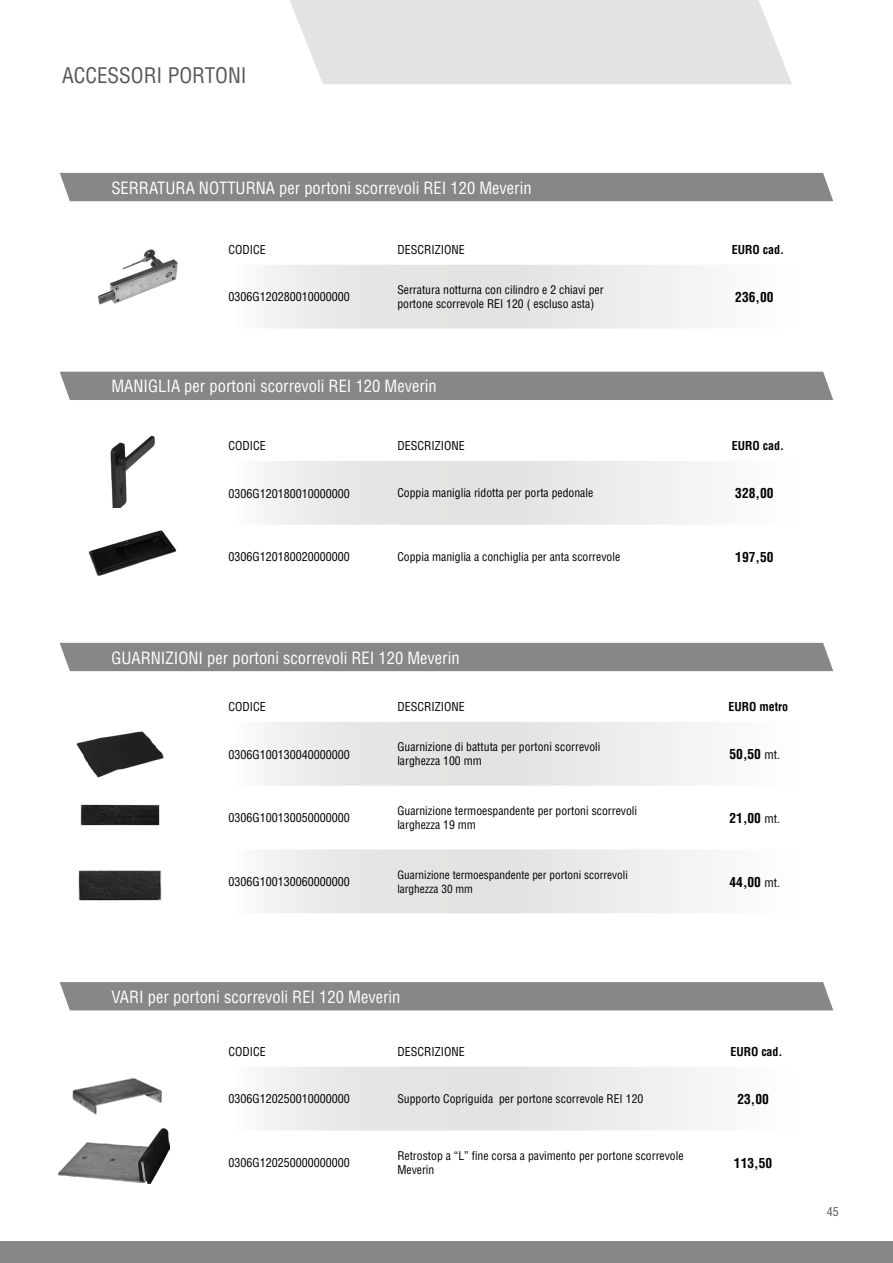
<style>
.page{position:relative;width:893px;height:1263px;background:#fff}
.page>*{position:absolute;margin:0;border:0;box-sizing:border-box;transform-origin:0 0}
.t1{font:condensed 21px "Helvetica";color:#575756}
.t2{font:condensed 16.5px "Helvetica";color:#fff}
.t3{font:700 condensed 13.5px "Helvetica";color:#000}
.t4{font:condensed 12px "Helvetica";color:#000}
.t5{font:700 condensed 12px "Helvetica";color:#000}
.t6{font:condensed 12px "Helvetica";color:#575756}
.t7{font:condensed 11.7px/14.1px "Helvetica";color:#000}
.t8{font:condensed 11.25px/13.5px "Helvetica";color:#000}
.s1{font-weight:400;font-size:12px}
</style>
<div class="page">
<div style="left:0;top:1242px;width:893px;height:21px;background:#878787"></div>
<div style="left:290px;top:0;width:502px;height:84px;background:#e3e3e3"></div>
<div style="left:60px;top:173px;width:773px;height:28px;background:#878787"></div>
<svg style="left:265px;top:265px;width:431px;height:63px"></svg>
<svg style="left:265px;top:461px;width:431px;height:64px"></svg>
<svg style="left:265px;top:722px;width:431px;height:191px"></svg>
<svg style="left:265px;top:1067px;width:430px;height:63px"></svg>
<img style="left:58px;top:1128px;width:111px;height:55px">
<img style="left:72px;top:1078px;width:90px;height:37px">
<img style="left:98px;top:249px;width:80px;height:56px">
<img style="left:110px;top:435px;width:45px;height:73px">
<img style="left:76px;top:731px;width:88px;height:47px">
<img style="left:88px;top:530px;width:89px;height:46px">
<img style="left:80px;top:804px;width:80px;height:22px">
<img style="left:78px;top:870px;width:84px;height:31px">
<div style="left:60px;top:372px;width:773px;height:28px;background:#878787"></div>
<div style="left:60px;top:643px;width:773px;height:28px;background:#878787"></div>
<div style="left:60px;top:982px;width:773px;height:28px;background:#878787"></div>
<h1 class="t1" style="left:62px;top:63px;width:186px">ACCESSORI PORTONI</h1>
<h2 class="t2" style="left:111px;top:177px;width:422px">SERRATURA NOTTURNA per portoni scorrevoli REI 120 Meverin</h2>
<p class="t4" style="left:228px;top:242px;width:39px">CODICE</p>
<p class="t4" style="left:397px;top:242px;width:69px">DESCRIZIONE</p>
<p class="t5" style="left:732px;top:242px;width:54px">EURO cad.</p>
<p class="t4" style="left:228px;top:290px;width:123px">0306G120280010000000</p>
<p class="t7" style="left:397px;top:283px;width:208px">Serratura notturna con cilindro e 2 chiavi per portone scorrevole REI 120 ( escluso asta)</p>
<p class="t3" style="left:735px;top:289px;width:40px">236,00</p>
<h2 class="t2" style="left:111px;top:376px;width:327px">MANIGLIA per portoni scorrevoli REI 120 Meverin</h2>
<p class="t4" style="left:228px;top:438px;width:39px">CODICE</p>
<p class="t4" style="left:397px;top:438px;width:69px">DESCRIZIONE</p>
<p class="t5" style="left:732px;top:438px;width:54px">EURO cad.</p>
<p class="t4" style="left:228px;top:486px;width:123px">0306G120180010000000</p>
<p class="t7" style="left:397px;top:486px;width:197px">Coppia maniglia ridotta per porta pedonale</p>
<p class="t3" style="left:735px;top:485px;width:40px">328,00</p>
<p class="t4" style="left:228px;top:549px;width:123px">0306G120180020000000</p>
<p class="t7" style="left:397px;top:550px;width:224px">Coppia maniglia a conchiglia per anta scorrevole</p>
<p class="t3" style="left:735px;top:549px;width:40px">197,50</p>
<h2 class="t2" style="left:111px;top:647px;width:350px">GUARNIZIONI per portoni scorrevoli REI 120 Meverin</h2>
<p class="t4" style="left:228px;top:699px;width:39px">CODICE</p>
<p class="t4" style="left:397px;top:699px;width:69px">DESCRIZIONE</p>
<p class="t5" style="left:728px;top:699px;width:61px">EURO metro</p>
<p class="t4" style="left:228px;top:747px;width:123px">0306G100130040000000</p>
<p class="t7" style="left:397px;top:740px;width:205px">Guarnizione di battuta per portoni scorrevoli larghezza 100 mm</p>
<p class="t3" style="left:729px;top:746px;width:52px">50,50 <span class="s1">mt.</span></p>
<p class="t4" style="left:228px;top:810px;width:123px">0306G100130050000000</p>
<p class="t7" style="left:397px;top:804px;width:241px">Guarnizione termoespandente per portoni scorrevoli larghezza 19 mm</p>
<p class="t3" style="left:729px;top:809px;width:52px">21,00 <span class="s1">mt.</span></p>
<p class="t4" style="left:228px;top:874px;width:123px">0306G100130060000000</p>
<p class="t8" style="left:397px;top:868px;width:232px">Guarnizione termoespandente per portoni scorrevoli larghezza 30 mm</p>
<p class="t3" style="left:729px;top:873px;width:52px">44,00 <span class="s1">mt.</span></p>
<h2 class="t2" style="left:111px;top:986px;width:290px">VARI per portoni scorrevoli REI 120 Meverin</h2>
<p class="t4" style="left:228px;top:1044px;width:39px">CODICE</p>
<p class="t4" style="left:397px;top:1044px;width:69px">DESCRIZIONE</p>
<p class="t5" style="left:730px;top:1044px;width:54px">EURO cad.</p>
<p class="t4" style="left:228px;top:1091px;width:123px">0306G120250010000000</p>
<p class="t7" style="left:397px;top:1092px;width:247px">Supporto Copriguida per portone scorrevole REI 120</p>
<p class="t3" style="left:737px;top:1090px;width:33px">23,00</p>
<p class="t4" style="left:228px;top:1155px;width:123px">0306G120250000000000</p>
<p class="t7" style="left:397px;top:1149px;width:288px">Retrostop a “L” fine corsa a pavimento per portone scorrevole<br>Meverin</p>
<p class="t3" style="left:734px;top:1154px;width:40px">113,50</p>
<p class="t6" style="left:827px;top:1204px;width:13px">45</p>
</div>
